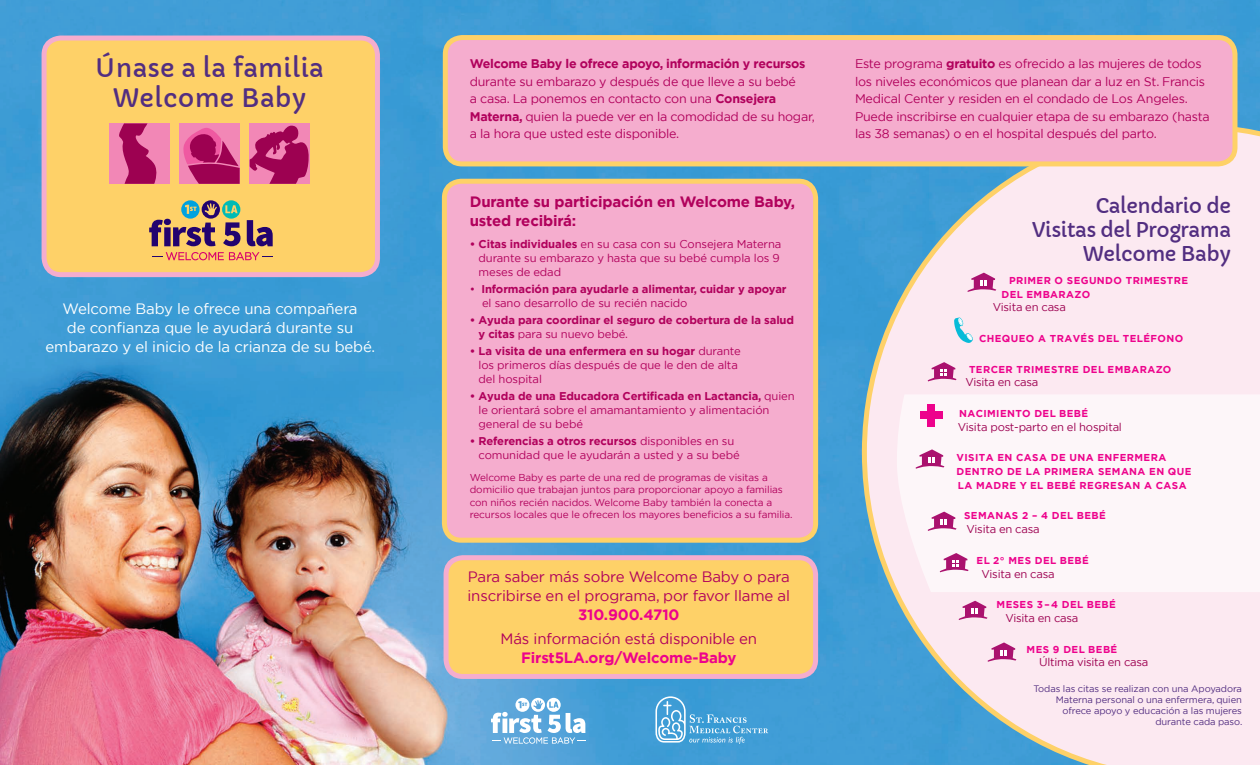
<style>
.page{position:relative;width:1260px;height:765px;background:#fff}
.page>*{position:absolute;margin:0;border:0;box-sizing:border-box;transform-origin:0 0}
.t1{font:25px/30px "Capriola";letter-spacing:.01em;color:#522e81;text-align:center}
.t2{font:20px/24px "Capriola";letter-spacing:-.02em;color:#522e81;text-align:right}
.t3{font:15px/18.8px "Gotham";letter-spacing:-.01em;color:#b1015c}
.t4{font:15px/18.8px "Gotham";letter-spacing:-.01em;color:#fff;text-align:center}
.t5{font:700 15px/18.8px "Gotham";letter-spacing:-.01em;color:#b1015c}
.t6{font:700 15px "Gotham";letter-spacing:-.01em;color:#ed028c}
.t7{font:12.5px/17.5px "Gotham";letter-spacing:-.02em;color:#b1015c}
.t8{font:700 12.5px "Gotham";letter-spacing:-.02em;color:#b1015c}
.t9{font:11.25px/13.8px "Gotham";letter-spacing:-.01em;color:#b1015c}
.t10{font:700 11.25px/13.8px "Gotham";letter-spacing:-.01em;color:#b1015c}
.t11{font:11.25px "Gotham";letter-spacing:-.02em;color:#9d0151}
.t12{font:700 10px/13.8px "Gotham";letter-spacing:.04em;color:#ed028c}
.t13{font:10px/12.5px "Gotham";letter-spacing:-.01em;color:#b1015c}
.t14{font:9.38px/11.2px "Gotham";letter-spacing:-.01em;color:#522e81;text-align:right}
.s1{font-weight:700}
.s2{font-weight:400}
</style>
<div class="page">
<img style="left:0;top:0;width:1260px;height:765px">
<svg style="left:862px;top:124px;width:398px;height:641px"></svg>
<div style="left:897px;top:394px;width:363px;height:198px;background:#fdf6f9"></div>
<svg style="left:967px;top:273px;width:29px;height:19px"></svg>
<svg style="left:928px;top:362px;width:29px;height:19px"></svg>
<svg style="left:928px;top:512px;width:29px;height:19px"></svg>
<svg style="left:940px;top:553px;width:29px;height:19px"></svg>
<svg style="left:916px;top:449px;width:28px;height:20px"></svg>
<svg style="left:959px;top:601px;width:29px;height:19px"></svg>
<svg style="left:988px;top:642px;width:28px;height:20px"></svg>
<svg style="left:954px;top:317px;width:19px;height:26px"></svg>
<div style="left:927px;top:404px;width:8px;height:22px;background:#ed028c"></div>
<div style="left:920px;top:412px;width:22px;height:7px;background:#ed028c"></div>
<div style="left:444px;top:181px;width:372px;height:359px;background:#f5adce;border-radius:17px"></div>
<div style="left:442px;top:179px;width:376px;height:364px;border:5px solid #fed168;border-radius:17px"></div>
<div style="left:44px;top:38px;width:333px;height:237px;background:#fed168;border-radius:17px"></div>
<div style="left:42px;top:36px;width:338px;height:241px;border:5px solid #f5adce;border-radius:17px"></div>
<div style="left:446px;top:558px;width:370px;height:118px;background:#fed168;border-radius:17px"></div>
<div style="left:444px;top:555px;width:374px;height:124px;border:5px solid #f5adce;border-radius:17px"></div>
<div style="left:179px;top:123px;width:61px;height:61px;background:#f287b6"></div>
<div style="left:250px;top:123px;width:60px;height:61px;background:#f287b6"></div>
<div style="left:109px;top:123px;width:60px;height:61px;background:#f287b6"></div>
<svg style="left:119px;top:123px;width:38px;height:61px"></svg>
<svg style="left:250px;top:126px;width:59px;height:58px"></svg>
<svg style="left:183px;top:128px;width:57px;height:56px"></svg>
<div style="left:445px;top:38px;width:790px;height:126px;background:#f5adce;border-radius:17px"></div>
<div style="left:443px;top:35px;width:795px;height:131px;border:5px solid #fed168;border-radius:17px"></div>
<svg style="left:152px;top:252px;width:121px;height:8px"></svg>
<svg style="left:149px;top:200px;width:92px;height:46px"></svg>
<svg style="left:247px;top:220px;width:26px;height:26px"></svg>
<svg style="left:491px;top:698px;width:94px;height:46px"></svg>
<svg style="left:655px;top:696px;width:113px;height:48px"></svg>
<h1 class="t1" style="left:95px;top:53px;width:230px">Únase a la familia<br>Welcome Baby</h1>
<p class="t8" style="left:470px;top:56px;width:337px">Welcome Baby le ofrece apoyo, información y recursos</p>
<p class="t7" style="left:470px;top:72px;width:346px">durante su embarazo y después de que lleve a su bebé<br>a casa. La ponemos en contacto con una <span class="s1">Consejera Materna,</span> quien la puede ver en la comodidad de su hogar, a la hora que usted este disponible.</p>
<p class="t4" style="left:46px;top:299px;width:331px">Welcome Baby le ofrece una compañera<br>de confianza que le ayudará durante su embarazo y el inicio de la crianza de su bebé.</p>
<p class="t5" style="left:470px;top:192px;width:327px">Durante su participación en Welcome Baby, usted recibirá:</p>
<p class="t9" style="left:479px;top:237px;width:304px;text-indent:-9px"><span class="s1">• Citas individuales</span> en su casa con su Consejera Materna durante su embarazo y hasta que su bebé cumpla los 9 meses de edad</p>
<p class="t10" style="left:482px;top:282px;width:306px;text-indent:-12px"><span class="s2">•</span> Información para ayudarle a alimentar, cuidar y apoyar <span class="s2">el sano desarrollo de su recién nacido</span></p>
<p class="t10" style="left:479px;top:313px;width:317px;text-indent:-9px">• Ayuda para coordinar el seguro de cobertura de la salud y citas <span class="s2">para su nuevo bebé.</span></p>
<p class="t9" style="left:479px;top:344px;width:264px;text-indent:-9px"><span class="s1">• La visita de una enfermera en su hogar</span> durante los primeros días después de que le den de alta del hospital</p>
<p class="t9" style="left:479px;top:389px;width:318px;text-indent:-9px"><span class="s1">• Ayuda de una Educadora Certificada en Lactancia,</span> quien le orientará sobre el amamantamiento y alimentación general de su bebé</p>
<p class="t9" style="left:479px;top:434px;width:263px;text-indent:-9px"><span class="s1">• Referencias a otros recursos</span> disponibles en su comunidad que le ayudarán a usted y a su bebé</p>
<p class="t13" style="left:470px;top:471px;width:324px">Welcome Baby es parte de una red de programas de visitas a domicilio que trabajan juntos para proporcionar apoyo a familias con niños recién nacidos. Welcome Baby también la conecta a recursos locales que le ofrecen los mayores beneficios a su familia.</p>
<p class="t3" style="left:468px;top:567px;width:324px">Para saber más sobre Welcome Baby o para inscribirse en el programa, por favor llame al</p>
<p class="t6" style="left:578px;top:605px;width:103px">310.900.4710</p>
<p class="t3" style="left:501px;top:629px;width:258px">Más información está disponible en</p>
<p class="t6" style="left:521px;top:648px;width:217px">First5LA.org/Welcome-Baby</p>
<p class="t7" style="left:855px;top:55px;width:356px">Este programa <span class="s1">gratuito</span> es ofrecido a las mujeres de todos los niveles económicos que planean dar a luz en St. Francis Medical Center y residen en el condado de Los Angeles.<br>Puede inscribirse en cualquier etapa de su embarazo (hasta las 38 semanas) o en el hospital después del parto.</p>
<h2 class="t2" style="left:1032px;top:194px;width:200px">Calendario de<br>Visitas del Programa<br>Welcome Baby</h2>
<p class="t12" style="left:1002px;top:273px;width:188px;text-indent:8px">PRIMER O SEGUNDO TRIMESTRE<br>DEL EMBARAZO</p>
<p class="t11" style="left:993px;top:300px;width:75px">Visita en casa</p>
<p class="t12" style="left:979px;top:331px;width:206px">CHEQUEO A TRAVÉS DEL TELÉFONO</p>
<p class="t12" style="left:969px;top:362px;width:204px">TERCER TRIMESTRE DEL EMBARAZO</p>
<p class="t11" style="left:965px;top:375px;width:75px">Visita en casa</p>
<p class="t12" style="left:959px;top:406px;width:131px">NACIMIENTO DEL BEBÉ</p>
<p class="t11" style="left:958px;top:420px;width:166px">Visita post-parto en el hospital</p>
<p class="t12" style="left:957px;top:451px;width:236px">VISITA EN CASA DE UNA ENFERMERA<br>DENTRO DE LA PRIMERA SEMANA EN QUE<br>LA MADRE Y EL BEBÉ REGRESAN A CASA</p>
<p class="t12" style="left:964px;top:509px;width:143px">SEMANAS 2 – 4 DEL BEBÉ</p>
<p class="t11" style="left:967px;top:522px;width:75px">Visita en casa</p>
<p class="t12" style="left:977px;top:553px;width:114px">EL 2° MES DEL BEBÉ</p>
<p class="t11" style="left:982px;top:566px;width:75px">Visita en casa</p>
<p class="t12" style="left:997px;top:598px;width:121px">MESES 3–4 DEL BEBÉ</p>
<p class="t11" style="left:1005px;top:611px;width:75px">Visita en casa</p>
<p class="t12" style="left:1027px;top:642px;width:92px">MES 9 DEL BEBÉ</p>
<p class="t11" style="left:1039px;top:655px;width:111px">Última visita en casa</p>
<p class="t14" style="left:1033px;top:683px;width:210px">Todas las citas se realizan con una Apoyadora Materna personal o una enfermera, quien ofrece apoyo y educación a las mujeres durante cada paso.</p>
</div>
